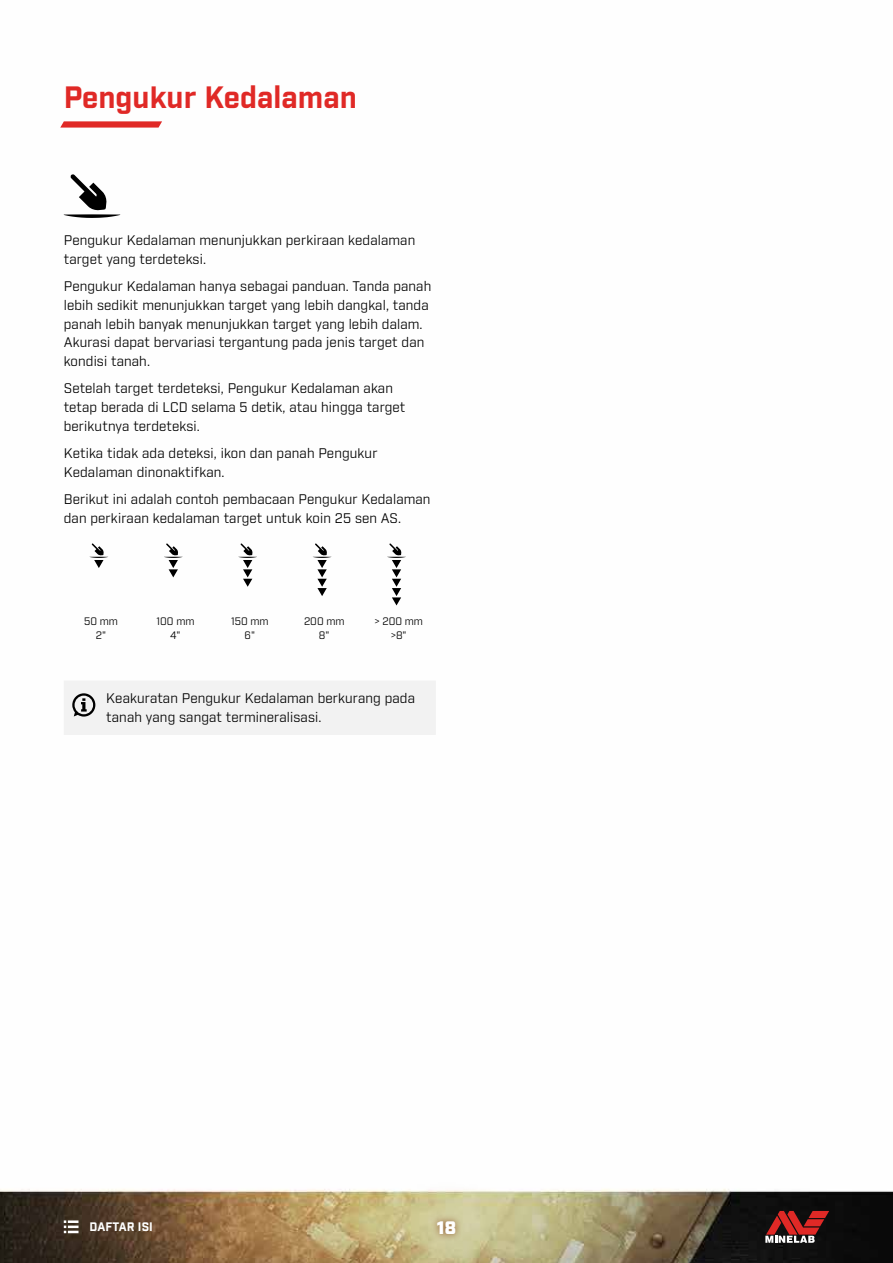
<style>
.page{position:relative;width:893px;height:1263px;background:#fff}
.page>*{position:absolute;margin:0;border:0;box-sizing:border-box;transform-origin:0 0}
.t1{font:700 30px "Industry";color:#e02926}
.t2{font:900 18px "Industry";color:#fff}
.t3{font:13.5px/18.8px "Industry";letter-spacing:.01em;color:#000}
.t4{font:700 12px "Industry";letter-spacing:.01em;color:#fff}
.t5{font:10.5px/13.5px "Industry";color:#000;text-align:center}
</style>
<div class="page">
<img style="left:0;top:214px;width:893px;height:1049px">
<svg style="left:64px;top:1220px;width:15px;height:13px"></svg>
<svg style="left:60px;top:121px;width:102px;height:7px"></svg>
<svg style="left:398px;top:1182px;width:97px;height:81px;background:#d1cb9f"></svg>
<svg style="left:430px;top:1214px;width:32px;height:27px"></svg>
<svg style="left:765px;top:1211px;width:64px;height:32px;background:#7d3332"></svg>
<svg style="left:64px;top:174px;width:56px;height:44px"></svg>
<svg style="left:90px;top:543px;width:18px;height:25px"></svg>
<svg style="left:164px;top:543px;width:19px;height:34px"></svg>
<svg style="left:238px;top:543px;width:19px;height:44px"></svg>
<svg style="left:313px;top:543px;width:18px;height:53px"></svg>
<svg style="left:387px;top:543px;width:19px;height:62px"></svg>
<div style="left:64px;top:680px;width:372px;height:55px;background:#f2f2f2"></div>
<h1 class="t1" style="left:64px;top:79px;width:295px">Pengukur Kedalaman</h1>
<p class="t3" style="left:64px;top:231px;width:353px">Pengukur Kedalaman menunjukkan perkiraan kedalaman target yang terdeteksi.</p>
<p class="t3" style="left:64px;top:277px;width:369px">Pengukur Kedalaman hanya sebagai panduan. Tanda panah lebih sedikit menunjukkan target yang lebih dangkal, tanda panah lebih banyak menunjukkan target yang lebih dalam.<br>Akurasi dapat bervariasi tergantung pada jenis target dan kondisi tanah.</p>
<p class="t3" style="left:64px;top:380px;width:343px">Setelah target terdeteksi, Pengukur Kedalaman akan tetap berada di LCD selama 5 detik, atau hingga target berikutnya terdeteksi.</p>
<p class="t3" style="left:64px;top:444px;width:315px">Ketika tidak ada deteksi, ikon dan panah Pengukur<br>Kedalaman dinonaktifkan.</p>
<p class="t3" style="left:64px;top:490px;width:368px">Berikut ini adalah contoh pembacaan Pengukur Kedalaman dan perkiraan kedalaman target untuk koin 25 sen AS.</p>
<p class="t5" style="left:84px;top:615px;width:35px">50 mm<br>2"</p>
<p class="t5" style="left:156px;top:615px;width:39px">100 mm<br>4"</p>
<p class="t5" style="left:231px;top:615px;width:39px">150 mm<br>6"</p>
<p class="t5" style="left:304px;top:615px;width:42px">200 mm<br>8"</p>
<p class="t5" style="left:374px;top:615px;width:50px">&gt; 200 mm &gt;8"</p>
<p class="t3" style="left:106px;top:689px;width:310px">Keakuratan Pengukur Kedalaman berkurang pada tanah yang sangat termineralisasi.</p>
<p class="t4" style="left:90px;top:1220px;width:65px">DAFTAR ISI</p>
<h2 class="t2" style="left:437px;top:1217px;width:21px">18</h2>
</div>
